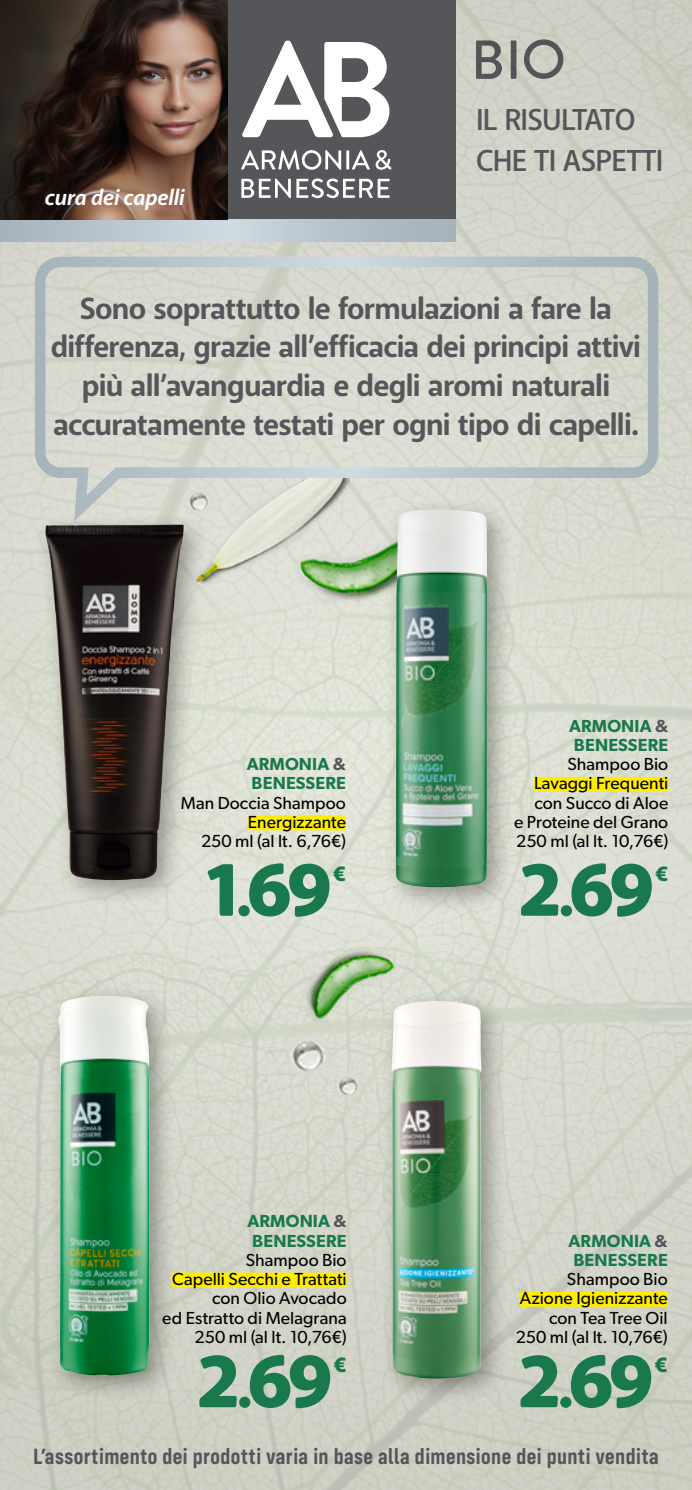
<style>
.page{position:relative;width:692px;height:1490px;background:#fff}
.page>*{position:absolute;margin:0;border:0;box-sizing:border-box;transform-origin:0 0}
.t1{font:900 77px "Anago";letter-spacing:-.065em;color:#19794c}
.t2{font:700 30.28px/38.7px "Anago";letter-spacing:-.025em;color:#55565a;text-align:center}
.t3{font:500 29.93px/41.1px "Anago";letter-spacing:-.025em;color:#55565a}
.t4{font:100 22.75px "Config Variable";letter-spacing:.02em;color:#55565a}
.t5{font:italic 700 21.88px "Anago";letter-spacing:-.01em;color:#fff}
.t6{font:900 21px "Anago";color:#19794c}
.t7{font:17.5px/19.2px "Gibson";letter-spacing:.005em;color:#000;text-align:right}
.t8{font:600 17.5px/19.2px "Gibson";letter-spacing:.01em;color:#19794c}
.s1{color:#55565a}
.s2{font-size:54.25px}
</style>
<div class="page">
<img style="left:0;top:0;width:691px;height:1489px">
<div style="left:227px;top:0;width:228px;height:219px;background:#55565a"></div>
<svg style="left:241px;top:150px;width:150px;height:48px"></svg>
<svg style="left:242px;top:41px;width:147px;height:96px"></svg>
<svg style="left:0;top:219px;width:455px;height:22px;background:#b6c1c8"></svg>
<img style="left:259px;top:905px;width:173px;height:159px">
<img style="left:210px;top:534px;width:49px;height:86px">
<img style="left:316px;top:1024px;width:63px;height:83px">
<img style="left:260px;top:1007px;width:101px;height:85px">
<img style="left:259px;top:534px;width:124px;height:102px">
<div style="left:383px;top:497px;width:132px;height:417px;background:#000;opacity:.33"></div>
<img style="left:395px;top:534px;width:92px;height:353px">
<div style="left:33px;top:511px;width:177px;height:396px;background:#000;opacity:.33"></div>
<img style="left:45px;top:534px;width:139px;height:346px">
<div style="left:47px;top:983px;width:130px;height:419px;background:#000;opacity:.33"></div>
<img style="left:58px;top:995px;width:92px;height:380px">
<div style="left:379px;top:988px;width:129px;height:416px;background:#000;opacity:.33"></div>
<img style="left:391px;top:1001px;width:90px;height:377px">
<svg style="left:30px;top:251px;width:633px;height:283px;background:#d2d5cc"></svg>
<div style="left:519px;top:1291px;width:148px;height:15px;background:#ffed00"></div>
<div style="left:533px;top:777px;width:135px;height:14px;background:#ffed00"></div>
<div style="left:248px;top:815px;width:98px;height:15px;background:#ffed00"></div>
<div style="left:172px;top:1272px;width:174px;height:15px;background:#ffed00"></div>
<p class="t5" style="left:45px;top:183px;width:141px">cura dei capelli</p>
<h3 class="t3" style="left:476px;top:99px;width:189px">IL RISULTATO<br>CHE TI ASPETTI</h3>
<h2 class="t2" style="left:51px;top:289px;width:591px">Sono soprattutto le formulazioni a fare la differenza, grazie all’efficacia dei principi attivi più all’avanguardia e degli aromi naturali accuratamente testati per ogni tipo di capelli.</h2>
<p class="t8" style="left:246px;top:754px;width:101px">ARMONIA <span class="s1">&amp;<br></span>BENESSERE</p>
<p class="t7" style="left:181px;top:792px;width:167px">Man Doccia Shampoo<br>Energizzante<br>250 ml (al lt. 6,76€)</p>
<h1 class="t1" style="left:203px;top:840px;width:130px">1<span class="s2">.</span>69</h1>
<p class="t6" style="left:333px;top:860px;width:14px">€</p>
<p class="t8" style="left:247px;top:1211px;width:101px">ARMONIA <span class="s1">&amp;<br></span>BENESSERE</p>
<p class="t7" style="left:162px;top:1249px;width:186px">Shampoo Bio<br>Capelli Secchi e Trattati con Olio Avocado<br>ed Estratto di Melagrana<br>250 ml (al lt. 10,76€)</p>
<h1 class="t1" style="left:196px;top:1331px;width:138px">2<span class="s2">.</span>69</h1>
<p class="t6" style="left:333px;top:1351px;width:14px">€</p>
<p class="t8" style="left:568px;top:715px;width:101px">ARMONIA <span class="s1">&amp;<br></span>BENESSERE</p>
<p class="t7" style="left:514px;top:754px;width:156px">Shampoo Bio<br>Lavaggi Frequenti con Succo di Aloe<br>e Proteine del Grano<br>250 ml (al lt. 10,76€)</p>
<h1 class="t1" style="left:518px;top:840px;width:138px">2<span class="s2">.</span>69</h1>
<p class="t6" style="left:655px;top:860px;width:14px">€</p>
<p class="t8" style="left:568px;top:1230px;width:101px">ARMONIA <span class="s1">&amp;<br></span>BENESSERE</p>
<p class="t7" style="left:515px;top:1268px;width:153px">Shampoo Bio<br>Azione Igienizzante con Tea Tree Oil<br>250 ml (al lt. 10,76€)</p>
<h1 class="t1" style="left:517px;top:1331px;width:138px">2<span class="s2">.</span>69</h1>
<p class="t6" style="left:654px;top:1351px;width:14px">€</p>
<h3 class="t4" style="left:33px;top:1443px;width:626px">L’assortimento dei prodotti varia in base alla dimensione dei punti vendita</h3>
</div>
